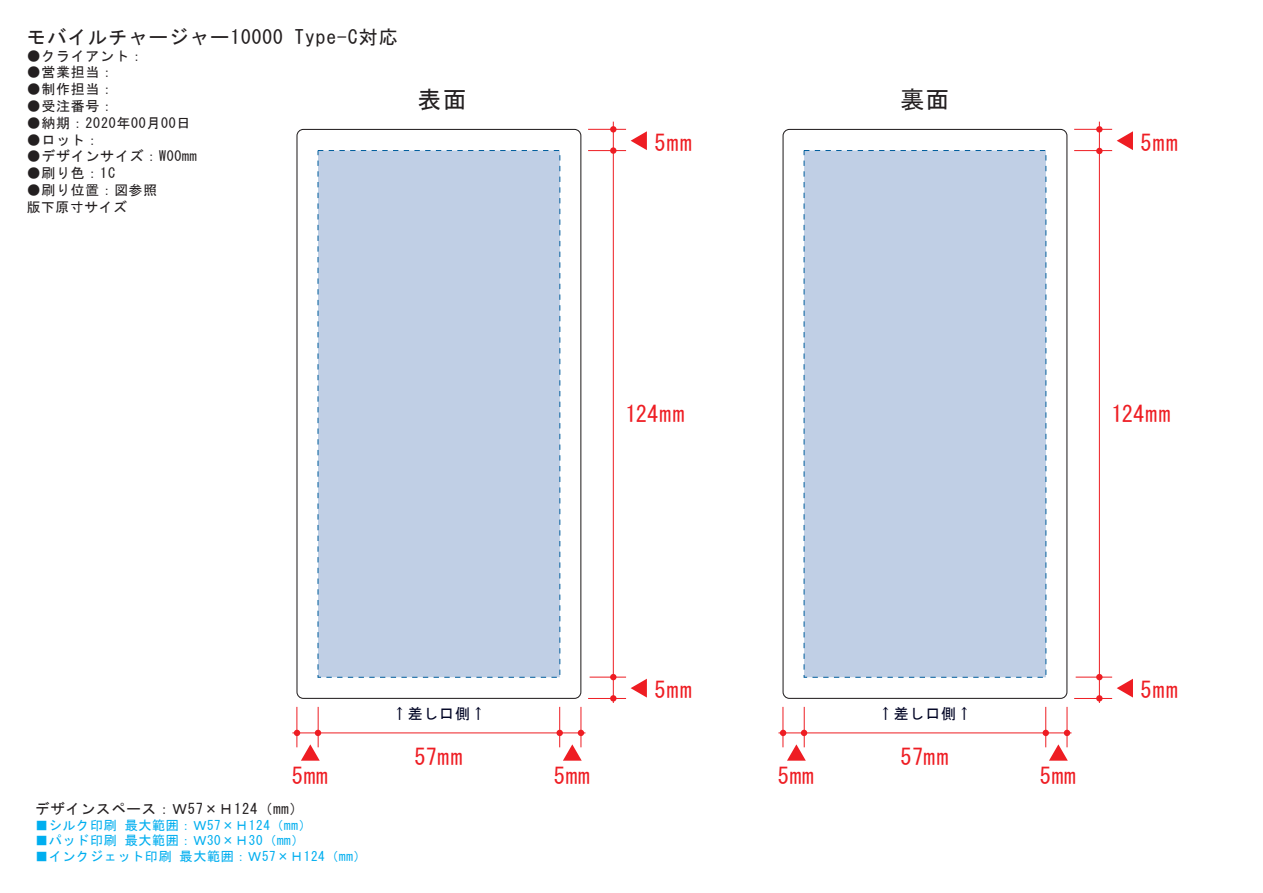
<style>
.page{position:relative;width:1263px;height:893px;background:#fff}
.page>*{position:absolute;margin:0;border:0;box-sizing:border-box;transform-origin:0 0}
.t1{font:24px "MS Gothic";color:#231f20}
.t2{font:22.5px "MS Gothic";letter-spacing:.05em;color:#ee1d23}
.t3{font:19.35px "MS Gothic";letter-spacing:.05em;color:#231f20}
.t4{font:15px "MS Gothic";letter-spacing:.05em;color:#000424}
.t5{font:14.55px "MS Gothic";letter-spacing:.05em;color:#231f20}
.t6{font:13.95px "MS Gothic";letter-spacing:.05em;color:#231f20}
.t7{font:13.8px/16.5px "MS Gothic";letter-spacing:.05em;color:#231f20}
.t8{font:13.05px "MS Gothic";letter-spacing:.05em;color:#00aeef}
.s1{font-size:13.95px}
</style>
<div class="page">
<div style="left:296px;top:129px;width:285px;height:570px;border:1px solid #231f20;border-radius:6px"></div>
<div style="left:782px;top:129px;width:285px;height:570px;border:1px solid #231f20;border-radius:6px"></div>
<div style="left:318px;top:150px;width:242px;height:527px;background:#c0cfe5"></div>
<div style="left:804px;top:150px;width:242px;height:527px;background:#c0cfe5"></div>
<hr style="left:296px;top:707px;width:1px;height:40px;background:#ee1d23">
<hr style="left:318px;top:707px;width:1px;height:40px;background:#ee1d23">
<hr style="left:559px;top:707px;width:1px;height:40px;background:#ee1d23">
<hr style="left:580px;top:707px;width:1px;height:40px;background:#ee1d23">
<svg style="left:294px;top:730px;width:6px;height:6px"></svg>
<svg style="left:315px;top:730px;width:6px;height:6px"></svg>
<div style="left:556px;top:730px;width:7px;height:6px;background:#ee1d23;border-radius:50%"></div>
<svg style="left:578px;top:730px;width:6px;height:6px"></svg>
<hr style="left:292px;top:732px;width:293px;height:1px;background:#ee1d23">
<hr style="left:588px;top:698px;width:38px;height:1px;background:#ee1d23">
<hr style="left:588px;top:129px;width:38px;height:1px;background:#ee1d23">
<hr style="left:590px;top:677px;width:36px;height:1px;background:#ee1d23">
<div style="left:610px;top:695px;width:6px;height:7px;background:#ee1d23;border-radius:50%"></div>
<svg style="left:610px;top:674px;width:6px;height:6px"></svg>
<div style="left:610px;top:126px;width:6px;height:7px;background:#ee1d23;border-radius:50%"></div>
<hr style="left:588px;top:150px;width:38px;height:1px;background:#ee1d23">
<div style="left:610px;top:147px;width:6px;height:7px;background:#ee1d23;border-radius:50%"></div>
<svg style="left:563px;top:744px;width:19px;height:17px"></svg>
<svg style="left:301px;top:744px;width:19px;height:17px"></svg>
<hr style="left:613px;top:122px;width:1px;height:581px;background:#ee1d23">
<svg style="left:631px;top:679px;width:16px;height:19px"></svg>
<svg style="left:631px;top:131px;width:16px;height:19px"></svg>
<hr style="left:782px;top:707px;width:1px;height:40px;background:#ee1d23">
<hr style="left:804px;top:707px;width:1px;height:40px;background:#ee1d23">
<hr style="left:1045px;top:707px;width:1px;height:40px;background:#ee1d23">
<hr style="left:1066px;top:707px;width:1px;height:40px;background:#ee1d23">
<svg style="left:780px;top:730px;width:6px;height:6px"></svg>
<svg style="left:801px;top:730px;width:6px;height:6px"></svg>
<div style="left:1042px;top:730px;width:7px;height:6px;background:#ee1d23;border-radius:50%"></div>
<svg style="left:1064px;top:730px;width:6px;height:6px"></svg>
<hr style="left:778px;top:732px;width:293px;height:1px;background:#ee1d23">
<hr style="left:1074px;top:698px;width:38px;height:1px;background:#ee1d23">
<hr style="left:1074px;top:129px;width:38px;height:1px;background:#ee1d23">
<hr style="left:1074px;top:150px;width:38px;height:1px;background:#ee1d23">
<hr style="left:1076px;top:677px;width:36px;height:1px;background:#ee1d23">
<div style="left:1096px;top:695px;width:6px;height:7px;background:#ee1d23;border-radius:50%"></div>
<svg style="left:1096px;top:148px;width:6px;height:6px"></svg>
<svg style="left:1096px;top:674px;width:6px;height:6px"></svg>
<div style="left:1096px;top:126px;width:6px;height:7px;background:#ee1d23;border-radius:50%"></div>
<svg style="left:1049px;top:744px;width:19px;height:17px"></svg>
<svg style="left:787px;top:744px;width:19px;height:17px"></svg>
<hr style="left:1099px;top:122px;width:1px;height:581px;background:#ee1d23">
<svg style="left:1117px;top:679px;width:16px;height:19px"></svg>
<svg style="left:1117px;top:131px;width:16px;height:19px"></svg>
<h3 class="t3" style="left:27px;top:27px;width:373px">モバイルチャージャー10000 Type-C対応</h3>
<p class="t6" style="left:27px;top:49px;width:118px">●クライアント：</p>
<p class="t6" style="left:27px;top:65px;width:89px">●営業担当：</p>
<p class="t6" style="left:27px;top:82px;width:89px">●制作担当：</p>
<p class="t6" style="left:27px;top:99px;width:89px">●受注番号：</p>
<p class="t6" style="left:27px;top:116px;width:165px">●納期：2020年00月00日</p>
<p class="t6" style="left:27px;top:133px;width:74px">●ロット：</p>
<p class="t6" style="left:27px;top:149px;width:172px">●デザインサイズ：W00mm</p>
<p class="t6" style="left:27px;top:166px;width:90px">●刷り色：1C</p>
<p class="t7" style="left:27px;top:182px;width:132px"><span class="s1">●刷り位</span>置：図参照版下原寸サイズ</p>
<h1 class="t1" style="left:418px;top:88px;width:51px">表面</h1>
<h1 class="t1" style="left:900px;top:88px;width:51px">裏面</h1>
<h2 class="t2" style="left:654px;top:132px;width:39px">5mm</h2>
<h2 class="t2" style="left:625px;top:403px;width:60px">124mm</h2>
<h2 class="t2" style="left:1140px;top:132px;width:39px">5mm</h2>
<h2 class="t2" style="left:1111px;top:403px;width:60px">124mm</h2>
<h2 class="t2" style="left:292px;top:764px;width:37px">5mm</h2>
<p class="t5" style="left:35px;top:801px;width:270px">デザインスペース：Ｗ57×Ｈ124（mm）</p>
<p class="t8" style="left:35px;top:818px;width:278px">■シルク印刷 最大範囲：Ｗ57×Ｈ124（mm）</p>
<p class="t8" style="left:35px;top:834px;width:271px">■パッド印刷 最大範囲：Ｗ30×Ｈ30（mm）</p>
<p class="t8" style="left:35px;top:850px;width:333px">■インクジェット印刷 最大範囲：Ｗ57×Ｈ124（mm）</p>
<h2 class="t2" style="left:654px;top:679px;width:39px">5mm</h2>
<p class="t4" style="left:392px;top:706px;width:95px">↑差し口側↑</p>
<p class="t4" style="left:878px;top:706px;width:95px">↑差し口側↑</p>
<h2 class="t2" style="left:414px;top:746px;width:50px">57mm</h2>
<h2 class="t2" style="left:554px;top:764px;width:37px">5mm</h2>
<h2 class="t2" style="left:900px;top:746px;width:50px">57mm</h2>
<h2 class="t2" style="left:778px;top:764px;width:37px">5mm</h2>
<h2 class="t2" style="left:1040px;top:764px;width:37px">5mm</h2>
<h2 class="t2" style="left:1140px;top:679px;width:39px">5mm</h2>
</div>
